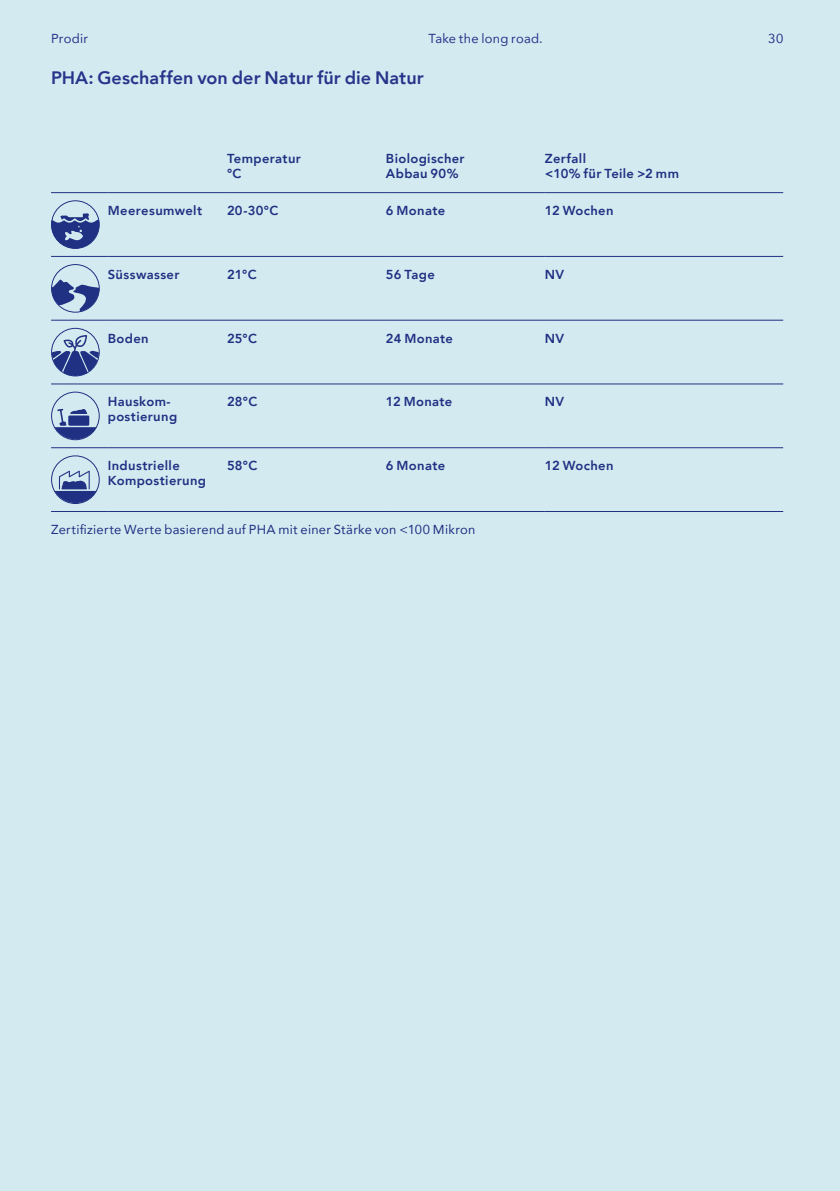
<style>
.page{position:relative;width:840px;height:1191px;background:#fff}
.page>*{position:absolute;margin:0;border:0;box-sizing:border-box;transform-origin:0 0}
.t1{font:800 18px "Avenir";letter-spacing:.005em;color:#27348b}
.t2{font:800 13px/15px "Avenir";letter-spacing:.025em;color:#27348b}
.t3{font:13px "Avenir";letter-spacing:.025em;color:#27348b}
</style>
<div class="page">
<div style="left:0;top:0;width:839px;height:1191px;background:#d3ebf0"></div>
<hr style="left:51px;top:192px;width:57px;height:1px;background:#27348b">
<hr style="left:108px;top:192px;width:119px;height:1px;background:#27348b">
<hr style="left:227px;top:192px;width:159px;height:1px;background:#27348b">
<hr style="left:386px;top:192px;width:158px;height:1px;background:#27348b">
<hr style="left:544px;top:192px;width:238px;height:1px;background:#27348b">
<hr style="left:51px;top:256px;width:57px;height:1px;background:#27348b">
<hr style="left:108px;top:256px;width:119px;height:1px;background:#27348b">
<hr style="left:227px;top:256px;width:159px;height:1px;background:#27348b">
<hr style="left:386px;top:256px;width:158px;height:1px;background:#27348b">
<hr style="left:544px;top:256px;width:238px;height:1px;background:#27348b">
<hr style="left:51px;top:320px;width:57px;height:1px;background:#27348b">
<hr style="left:108px;top:320px;width:119px;height:1px;background:#27348b">
<hr style="left:227px;top:320px;width:159px;height:1px;background:#27348b">
<hr style="left:386px;top:320px;width:158px;height:1px;background:#27348b">
<hr style="left:544px;top:320px;width:238px;height:1px;background:#27348b">
<hr style="left:51px;top:383px;width:57px;height:1px;background:#27348b">
<hr style="left:108px;top:383px;width:119px;height:1px;background:#27348b">
<hr style="left:227px;top:383px;width:159px;height:1px;background:#27348b">
<hr style="left:386px;top:383px;width:158px;height:1px;background:#27348b">
<hr style="left:544px;top:383px;width:238px;height:1px;background:#27348b">
<hr style="left:51px;top:447px;width:57px;height:1px;background:#27348b">
<hr style="left:108px;top:447px;width:119px;height:1px;background:#27348b">
<hr style="left:227px;top:447px;width:159px;height:1px;background:#27348b">
<hr style="left:386px;top:447px;width:158px;height:1px;background:#27348b">
<hr style="left:544px;top:447px;width:238px;height:1px;background:#27348b">
<hr style="left:51px;top:511px;width:57px;height:1px;background:#27348b">
<hr style="left:108px;top:511px;width:119px;height:1px;background:#27348b">
<hr style="left:227px;top:511px;width:159px;height:1px;background:#27348b">
<hr style="left:386px;top:511px;width:158px;height:1px;background:#27348b">
<hr style="left:544px;top:511px;width:238px;height:1px;background:#27348b">
<svg style="left:51px;top:213px;width:48px;height:35px"></svg>
<div style="left:51px;top:264px;width:49px;height:49px;border:1px solid #27348b;border-radius:50%"></div>
<svg style="left:51px;top:279px;width:48px;height:32px"></svg>
<svg style="left:52px;top:335px;width:47px;height:41px"></svg>
<div style="left:51px;top:391px;width:49px;height:49px;border:1px solid #27348b;border-radius:50%"></div>
<svg style="left:54px;top:408px;width:43px;height:31px"></svg>
<div style="left:51px;top:455px;width:49px;height:49px;border:1px solid #27348b;border-radius:50%"></div>
<svg style="left:54px;top:470px;width:43px;height:33px"></svg>
<p class="t3" style="left:51px;top:28px;width:38px">Prodir</p>
<p class="t3" style="left:428px;top:28px;width:116px">Take the long road.</p>
<p class="t3" style="left:767px;top:28px;width:16px">30</p>
<h1 class="t1" style="left:51px;top:64px;width:374px">PHA: Geschaffen von der Natur für die Natur</h1>
<p class="t2" style="left:227px;top:151px;width:75px">Temperatur °C</p>
<p class="t2" style="left:386px;top:151px;width:80px">Biologischer<br>Abbau 90%</p>
<p class="t2" style="left:544px;top:151px;width:136px">Zerfall<br>&lt;10% für Teile &gt;2 mm</p>
<p class="t2" style="left:108px;top:203px;width:96px">Meeresumwelt</p>
<p class="t2" style="left:227px;top:203px;width:53px">20-30°C</p>
<p class="t2" style="left:386px;top:203px;width:61px">6 Monate</p>
<p class="t2" style="left:544px;top:203px;width:70px">12 Wochen</p>
<p class="t2" style="left:108px;top:267px;width:73px">Süsswasser</p>
<p class="t2" style="left:227px;top:267px;width:31px">21°C</p>
<p class="t2" style="left:386px;top:267px;width:50px">56 Tage</p>
<p class="t2" style="left:544px;top:267px;width:21px">NV</p>
<p class="t2" style="left:108px;top:331px;width:42px">Boden</p>
<p class="t2" style="left:227px;top:331px;width:31px">25°C</p>
<p class="t2" style="left:386px;top:331px;width:69px">24 Monate</p>
<p class="t2" style="left:544px;top:331px;width:21px">NV</p>
<p class="t2" style="left:108px;top:394px;width:71px">Hauskom&shy;postierung</p>
<p class="t2" style="left:227px;top:394px;width:32px">28°C</p>
<p class="t2" style="left:386px;top:394px;width:68px">12 Monate</p>
<p class="t2" style="left:544px;top:394px;width:21px">NV</p>
<p class="t2" style="left:108px;top:458px;width:100px">Industrielle<br>Kompostierung</p>
<p class="t2" style="left:227px;top:458px;width:32px">58°C</p>
<p class="t2" style="left:386px;top:458px;width:61px">6 Monate</p>
<p class="t2" style="left:544px;top:458px;width:70px">12 Wochen</p>
<p class="t3" style="left:51px;top:519px;width:425px">Zertifizierte Werte basierend auf PHA mit einer Stärke von &lt;100 Mikron</p>
</div>
